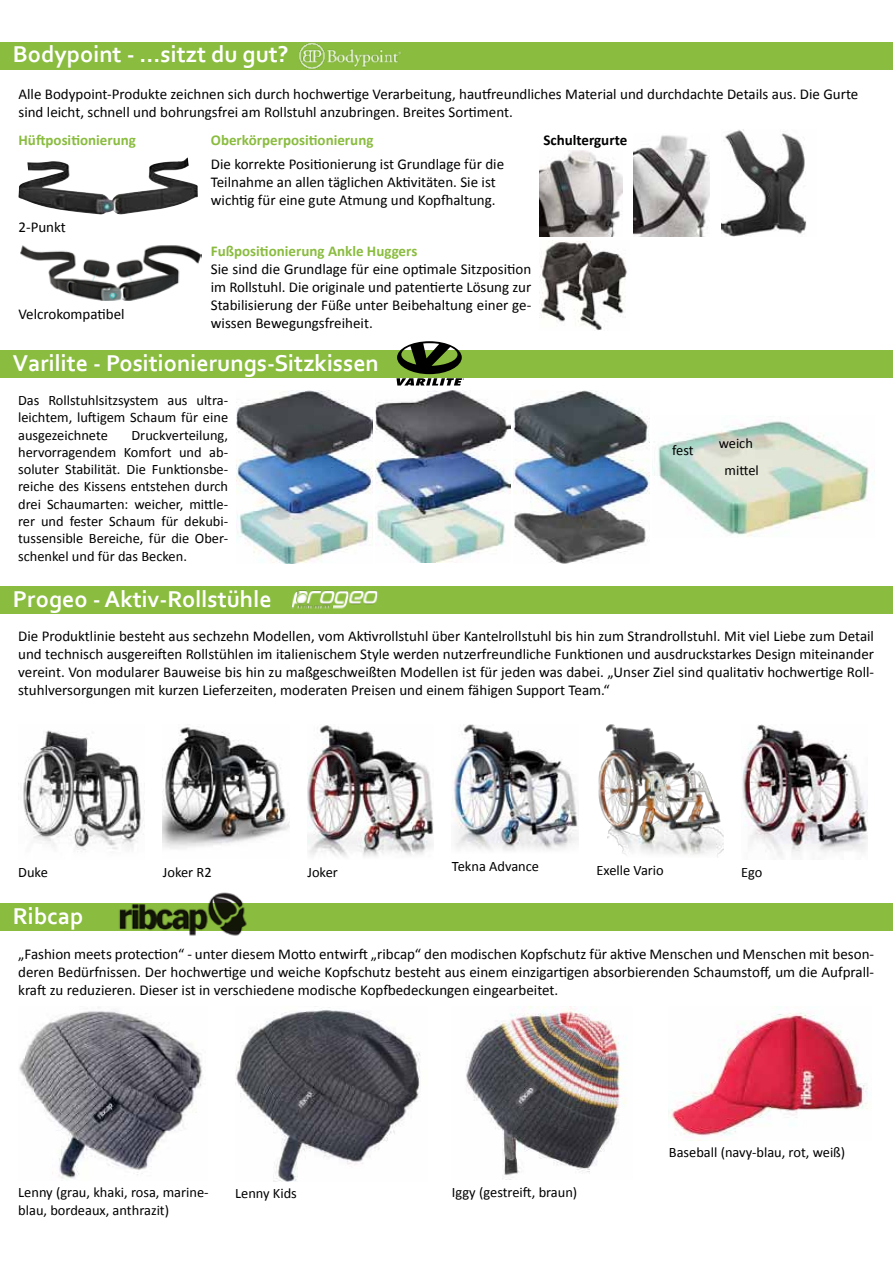
<style>
.page{position:relative;width:893px;height:1263px;background:#fff}
.page>*{position:absolute;margin:0;border:0;box-sizing:border-box;transform-origin:0 0}
.t1{font:700 24px "Corbel";color:#fff}
.t2{font:15px/18px "Calibri";color:#000;text-align:justify}
.t3{font:700 15px "Calibri";color:#8abc3f}
.t4{font:700 15px "Calibri";color:#000}
.t5{font:14.4px/17.2px "Calibri";color:#000;text-align:justify}
</style>
<div class="page">
<div style="left:0;top:42px;width:893px;height:27px;background:#8abc3f"></div>
<img style="left:293px;top:42px;width:113px;height:28px">
<img style="left:21px;top:157px;width:167px;height:43px">
<img style="left:20px;top:245px;width:182px;height:56px">
<div style="left:0;top:586px;width:893px;height:28px;background:#8abc3f"></div>
<img style="left:23px;top:730px;width:122px;height:122px">
<img style="left:163px;top:727px;width:126px;height:122px">
<img style="left:307px;top:725px;width:127px;height:132px">
<img style="left:453px;top:724px;width:126px;height:127px">
<img style="left:598px;top:724px;width:125px;height:134px">
<img style="left:742px;top:724px;width:126px;height:133px">
<img style="left:291px;top:590px;width:88px;height:19px">
<div style="left:0;top:904px;width:893px;height:27px;background:#8abc3f"></div>
<img style="left:19px;top:1007px;width:184px;height:172px">
<img style="left:235px;top:1007px;width:185px;height:174px">
<img style="left:466px;top:1006px;width:161px;height:174px">
<img style="left:670px;top:1006px;width:198px;height:130px">
<img style="left:108px;top:892px;width:145px;height:44px">
<img style="left:539px;top:241px;width:88px;height:89px">
<img style="left:721px;top:130px;width:86px;height:106px">
<img style="left:539px;top:150px;width:83px;height:86px">
<img style="left:634px;top:135px;width:75px;height:101px">
<div style="left:0;top:350px;width:893px;height:28px;background:#8abc3f"></div>
<img style="left:652px;top:421px;width:223px;height:116px">
<img style="left:236px;top:390px;width:136px;height:174px">
<img style="left:375px;top:390px;width:135px;height:172px">
<img style="left:513px;top:390px;width:136px;height:174px">
<svg style="left:396px;top:341px;width:67px;height:44px"></svg>
<h1 class="t1" style="left:13px;top:40px;width:277px">Bodypoint - ...sitzt du gut?</h1>
<p class="t2" style="left:18px;top:85px;width:841px">Alle Bodypoint-Produkte zeichnen sich durch hochwertige Verarbeitung, hautfreundliches Material und durchdachte Details aus. Die Gurte sind leicht, schnell und bohrungsfrei am Rollstuhl anzubringen. Breites Sortiment.</p>
<p class="t3" style="left:18px;top:130px;width:119px">Hüftpositionierung</p>
<p class="t3" style="left:211px;top:130px;width:164px">Oberkörperpositionierung</p>
<p class="t4" style="left:543px;top:130px;width:85px">Schultergurte</p>
<p class="t2" style="left:18px;top:218px;width:49px">2-Punkt</p>
<p class="t2" style="left:18px;top:304px;width:108px">Velcrokompatibel</p>
<p class="t2" style="left:211px;top:154px;width:295px;text-align:left">Die korrekte Positionierung ist Grundlage für die<br>Teilnahme an allen täglichen Aktivitäten. Sie ist wichtig für eine gute Atmung und Kopfhaltung.</p>
<p class="t3" style="left:211px;top:240px;width:208px">Fußpositionierung Ankle Huggers</p>
<p class="t2" style="left:211px;top:259px;width:322px">Sie sind die Grundlage für eine optimale Sitzposition im Rollstuhl. Die originale und patentierte Lösung zur Stabilisierung der Füße unter Beibehaltung einer ge&shy;wissen Bewegungsfreiheit.</p>
<h1 class="t1" style="left:13px;top:348px;width:368px">Varilite - Positionierungs-Sitzkissen</h1>
<p class="t5" style="left:18px;top:391px;width:212px">Das Rollstuhlsitzsystem aus ultra&shy;leichtem, luftigem Schaum für eine ausgezeichnete</p>
<p class="t5" style="left:18px;top:426px;width:212px;text-indent:113px">Druckverteilung, hervorragendem Komfort und ab&shy;soluter Stabilität. Die Funktionsbe&shy;reiche des Kissens entstehen durch drei Schaumarten: weicher, mittle&shy;rer und fester Schaum für dekubi&shy;tussensible Bereiche, für die Ober&shy;schenkel und für das Becken.</p>
<p class="t5" style="left:719px;top:429px;width:42px;line-height:26.7px;text-align:center">weich mittel</p>
<p class="t5" style="left:672px;top:442px;width:23px">fest</p>
<h1 class="t1" style="left:13px;top:584px;width:260px">Progeo - Aktiv-Rollstühle</h1>
<p class="t2" style="left:18px;top:627px;width:857px">Die Produktlinie besteht aus sechzehn Modellen, vom Aktivrollstuhl über Kantelrollstuhl bis hin zum Strandrollstuhl. Mit viel Liebe zum Detail und technisch ausgereiften Rollstühlen im italienischem Style werden nutzerfreundliche Funktionen und ausdruckstarkes Design miteinander vereint. Von modularer Bauweise bis hin zu maßgeschweißten Modellen ist für jeden was dabei. „Unser Ziel sind qualitativ hochwertige Roll&shy;stuhlversorgungen mit kurzen Lieferzeiten, moderaten Preisen und einem fähigen Support Team.“</p>
<p class="t5" style="left:18px;top:863px;width:31px">Duke</p>
<p class="t5" style="left:163px;top:863px;width:50px">Joker R2</p>
<p class="t5" style="left:307px;top:863px;width:32px">Joker</p>
<p class="t5" style="left:452px;top:857px;width:89px">Tekna Advance</p>
<p class="t5" style="left:597px;top:861px;width:69px">Exelle Vario</p>
<p class="t5" style="left:741px;top:863px;width:23px">Ego</p>
<h1 class="t1" style="left:13px;top:901px;width:72px">Ribcap</h1>
<p class="t2" style="left:18px;top:944px;width:857px">„Fashion meets protection“ - unter diesem Motto entwirft „ribcap“ den modischen Kopfschutz für aktive Menschen und Menschen mit beson&shy;deren Bedürfnissen. Der hochwertige und weiche Kopfschutz besteht aus einem einzigartigen absorbierenden Schaumstoff, um die Aufprall&shy;kraft zu reduzieren. Dieser ist in verschiedene modische Kopfbedeckungen eingearbeitet.</p>
<p class="t5" style="left:18px;top:1183px;width:192px">Lenny (grau, khaki, rosa, marine&shy;blau, bordeaux, anthrazit)</p>
<p class="t5" style="left:235px;top:1184px;width:63px">Lenny Kids</p>
<p class="t5" style="left:452px;top:1183px;width:127px">Iggy (gestreift, braun)</p>
<p class="t5" style="left:669px;top:1143px;width:178px">Baseball (navy-blau, rot, weiß)</p>
</div>
